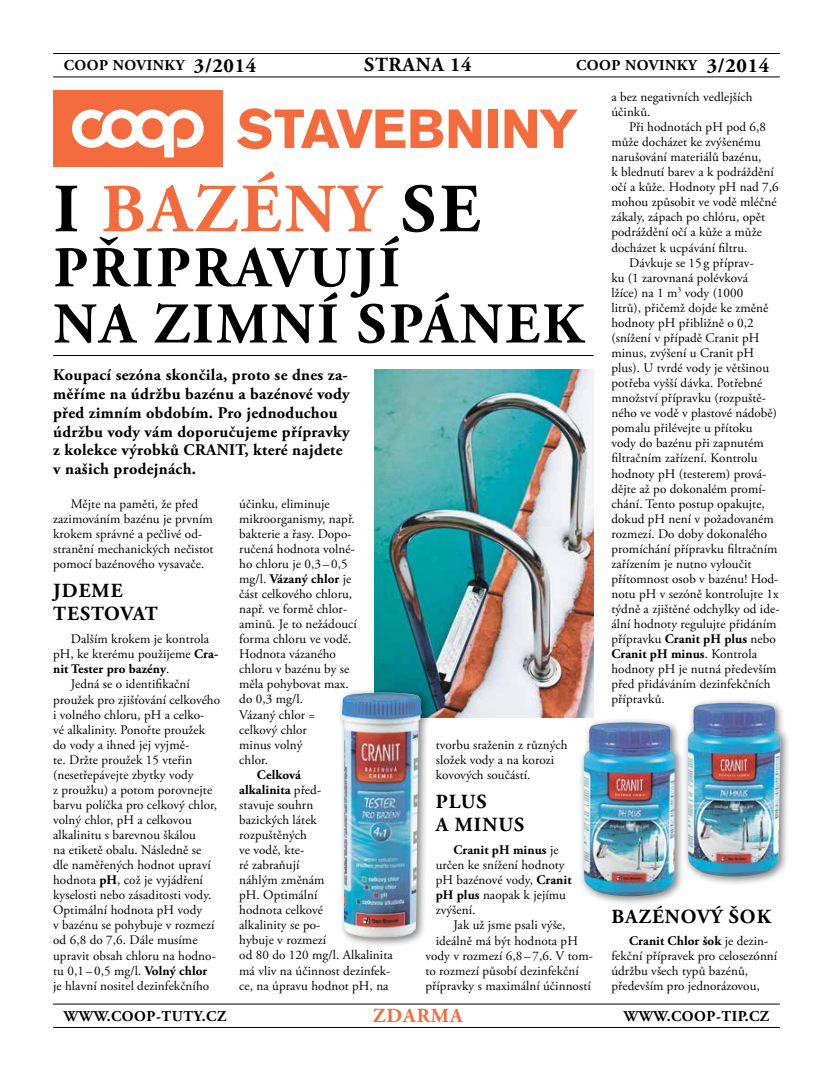
<style>
.page{position:relative;width:833px;height:1081px;background:#fff}
.page>*{position:absolute;margin:0;border:0;box-sizing:border-box;transform-origin:0 0}
.t1{font:700 68.75px "Adobe Garamond Pro";letter-spacing:.05em;color:#f46b3e}
.t2{font:700 57.5px/56.2px "Adobe Garamond Pro";letter-spacing:.05em;color:#000}
.t3{font:700 20px/23.8px "Adobe Garamond Pro";letter-spacing:.05em;color:#000}
.t4{font:700 20px "Adobe Garamond Pro";letter-spacing:.05em;color:#f46b3e}
.t5{font:700 16.25px/18.8px "Adobe Garamond Pro";letter-spacing:.02em;color:#000}
.t6{font:700 15px "Adobe Garamond Pro";letter-spacing:.035em;color:#000}
.t7{font:13.12px/15px "Adobe Garamond Pro";letter-spacing:.005em;color:#000}
.t8{font:700 13.12px "Adobe Garamond Pro";letter-spacing:.005em;color:#000}
.s1{font-size:20px}
.s2{color:#000}
.s3{font-weight:700}
.s4{font-weight:400}
</style>
<div class="page">
<hr style="left:53px;top:77px;width:727px;height:1px;background:#000">
<hr style="left:53px;top:53px;width:727px;height:1px;background:#000">
<hr style="left:53px;top:1027px;width:727px;height:1px;background:#000">
<hr style="left:53px;top:1003px;width:727px;height:1px;background:#000">
<svg style="left:237px;top:108px;width:244px;height:41px"></svg>
<div style="left:488px;top:109px;width:9px;height:39px;background:#f46b3e"></div>
<svg style="left:504px;top:109px;width:73px;height:39px"></svg>
<div style="left:53px;top:90px;width:169px;height:77px;background:#f46b3e"></div>
<svg style="left:72px;top:109px;width:132px;height:48px"></svg>
<hr style="left:53px;top:355px;width:541px;height:1px;background:#000">
<div style="left:683px;top:697px;width:107px;height:189px;background:#000;opacity:.5"></div>
<img style="left:688px;top:702px;width:92px;height:174px">
<img style="left:374px;top:369px;width:220px;height:349px">
<div style="left:337px;top:687px;width:94px;height:261px;background:#000;opacity:.5"></div>
<img style="left:342px;top:692px;width:79px;height:246px">
<div style="left:578px;top:717px;width:106px;height:189px;background:#000;opacity:.5"></div>
<img style="left:583px;top:722px;width:91px;height:174px">
<p class="t6" style="left:64px;top:57px;width:194px">COOP NOVINKY <span class="s1">3/2014</span></p>
<h3 class="t3" style="left:364px;top:54px;width:109px">STRANA 14</h3>
<p class="t6" style="left:576px;top:57px;width:195px">COOP NOVINKY <span class="s1">3/2014</span></p>
<h1 class="t1" style="left:54px;top:169px;width:428px"><span class="s2">I</span> BAZÉNY <span class="s2">SE</span></h1>
<h2 class="t2" style="left:54px;top:241px;width:531px">PŘIPRAVUJÍ<br>NA ZIMNÍ SPÁNEK</h2>
<p class="t5" style="left:53px;top:366px;width:298px">Koupací sezóna skončila, proto se dnes za&shy;měříme na údržbu bazénu a bazénové vody před zimním obdobím. Pro jednoduchou údržbu vody vám doporučujeme přípravky z kolekce výrobků CRANIT, které najdete v našich prodejnách.</p>
<p class="t7" style="left:239px;top:496px;width:119px">účinku, eliminuje mikroorganismy, např. bakterie a řasy. Dopo&shy;ručená hodnota volné&shy;ho chloru je 0,3 – 0,5 mg/l. <span class="s3">Vázaný chlor</span> je část celkového chloru, např. ve formě chlor&shy;aminů. Je to nežádoucí forma chloru ve vodě.<br>Hodnota vázaného chloru v bazénu by se měla pohybovat max. do 0,3 mg/l.<br>Vázaný chlor =<br>celkový chlor<br>minus volný<br>chlor.</p>
<p class="t7" style="left:239px;top:767px;width:155px;text-indent:18px"><span class="s3">Celková<br>alkalinita</span> před-<br>stavuje souhrn<br>bazických látek<br>rozpuštěných<br>ve vodě, kte-<br>ré zabraňují<br>náhlým změnám<br>pH. Optimální<br>hodnota celkové<br>alkalinity se po-<br>hybuje v rozmezí<br>od 80 do 120 mg/l. Alkalinita má vliv na účinnost dezinfek&shy;ce, na úpravu hodnot pH, na</p>
<p class="t7" style="left:53px;top:496px;width:162px;text-indent:18px">Mějte na paměti, že před zazimováním bazénu je prvním krokem správné a pečlivé od&shy;stranění mechanických nečistot pomocí bazénového vysavače.</p>
<h3 class="t3" style="left:53px;top:579px;width:106px">JDEME<br>TESTOVAT</h3>
<p class="t7" style="left:71px;top:632px;width:140px">Dalším krokem je kontrola</p>
<p class="t7" style="left:53px;top:647px;width:167px">pH, ke kterému použijeme <span class="s3">Cra-</span></p>
<p class="t8" style="left:53px;top:661px;width:118px">nit Tester pro bazény<span class="s4">.</span></p>
<p class="t7" style="left:71px;top:677px;width:120px">Jedná se o identifikační</p>
<p class="t7" style="left:53px;top:692px;width:168px">proužek pro zjišťování celkového</p>
<p class="t7" style="left:53px;top:707px;width:153px">i volného chloru, pH a celko-</p>
<p class="t7" style="left:53px;top:722px;width:153px">vé alkalinity. Ponořte proužek</p>
<p class="t7" style="left:53px;top:737px;width:138px">do vody a ihned jej vyjmě-</p>
<p class="t7" style="left:53px;top:752px;width:141px">te. Držte proužek 15 vteřin</p>
<p class="t7" style="left:53px;top:767px;width:142px">(nesetřepávejte zbytky vody</p>
<p class="t7" style="left:53px;top:782px;width:160px">z proužku) a potom porovnejte</p>
<p class="t7" style="left:53px;top:798px;width:165px">barvu políčka pro celkový chlor,</p>
<p class="t7" style="left:53px;top:813px;width:140px">volný chlor, pH a celkovou</p>
<p class="t7" style="left:53px;top:828px;width:144px">alkalinitu s barevnou škálou</p>
<p class="t7" style="left:53px;top:843px;width:150px">na etiketě obalu. Následně se</p>
<p class="t7" style="left:53px;top:858px;width:159px">dle naměřených hodnot upraví</p>
<p class="t7" style="left:53px;top:873px;width:151px">hodnota <span class="s3">pH</span>, což je vyjádření</p>
<p class="t7" style="left:53px;top:888px;width:160px">kyselosti nebo zásaditosti vody.</p>
<p class="t7" style="left:53px;top:903px;width:151px">Optimální hodnota pH vody</p>
<p class="t7" style="left:53px;top:918px;width:163px">v bazénu se pohybuje v rozmezí</p>
<p class="t7" style="left:53px;top:933px;width:146px">od 6,8 do 7,6. Dále musíme</p>
<p class="t7" style="left:53px;top:948px;width:164px">upravit obsah chloru na hodno-</p>
<p class="t7" style="left:53px;top:963px;width:156px">tu 0,1 – 0,5 mg/l. <span class="s3">Volný chlor</span></p>
<p class="t7" style="left:53px;top:978px;width:158px">je hlavní nositel dezinfekčního</p>
<p class="t7" style="left:436px;top:737px;width:133px">tvorbu sraženin z různých složek vody a na korozi kovových součástí.</p>
<h3 class="t3" style="left:436px;top:790px;width:90px">PLUS<br>A MINUS</h3>
<p class="t7" style="left:436px;top:843px;width:137px;text-indent:18px"><span class="s3">Cranit pH minus</span> je určen ke snížení hodnoty pH bazénové vody, <span class="s3">Cranit pH plus</span> naopak k jejímu zvýšení.</p>
<p class="t7" style="left:453px;top:918px;width:114px">Jak už jsme psali výše,</p>
<p class="t7" style="left:436px;top:933px;width:144px">ideálně má být hodnota pH</p>
<p class="t7" style="left:425px;top:948px;width:169px">vody v rozmezí 6,8 – 7,6. V tom-</p>
<p class="t7" style="left:425px;top:963px;width:155px">to rozmezí působí dezinfekční</p>
<p class="t7" style="left:425px;top:978px;width:167px">přípravky s maximální účinností</p>
<p class="t7" style="left:611px;top:90px;width:143px">a bez negativních vedlejších účinků.</p>
<p class="t7" style="left:629px;top:120px;width:138px">Při hodnotách pH pod 6,8</p>
<p class="t7" style="left:611px;top:135px;width:151px">může docházet ke zvýšenému</p>
<p class="t7" style="left:611px;top:150px;width:151px">narušování materiálů bazénu,</p>
<p class="t7" style="left:611px;top:165px;width:164px">k blednutí barev a k podráždění</p>
<p class="t7" style="left:611px;top:180px;width:169px">očí a kůže. Hodnoty pH nad 7,6</p>
<p class="t7" style="left:611px;top:195px;width:167px">mohou způsobit ve vodě mléčné</p>
<p class="t7" style="left:611px;top:210px;width:155px">zákaly, zápach po chlóru, opět</p>
<p class="t7" style="left:611px;top:225px;width:152px">podráždění očí a kůže a může</p>
<p class="t7" style="left:611px;top:240px;width:137px">docházet k ucpávání filtru.</p>
<p class="t7" style="left:629px;top:255px;width:126px">Dávkuje se 15 g příprav-</p>
<p class="t7" style="left:611px;top:270px;width:138px">ku (1 zarovnaná polévková</p>
<p class="t7" style="left:611px;top:285px;width:133px">lžíce) na 1 m<sup>3</sup> vody (1000</p>
<p class="t7" style="left:611px;top:301px;width:158px">litrů), přičemž dojde ke změně</p>
<p class="t7" style="left:611px;top:316px;width:144px">hodnoty pH přibližně o 0,2</p>
<p class="t7" style="left:611px;top:331px;width:150px">(snížení v případě Cranit pH</p>
<p class="t7" style="left:611px;top:346px;width:144px">minus, zvýšení u Cranit pH</p>
<p class="t7" style="left:611px;top:361px;width:159px">plus). U tvrdé vody je většinou</p>
<p class="t7" style="left:611px;top:376px;width:152px">potřeba vyšší dávka. Potřebné</p>
<p class="t7" style="left:611px;top:391px;width:156px">množství přípravku (rozpuště-</p>
<p class="t7" style="left:611px;top:406px;width:167px">ného ve vodě v plastové nádobě)</p>
<p class="t7" style="left:611px;top:421px;width:142px">pomalu přilévejte u přítoku</p>
<p class="t7" style="left:611px;top:436px;width:154px">vody do bazénu při zapnutém</p>
<p class="t7" style="left:611px;top:451px;width:148px">filtračním zařízení. Kontrolu</p>
<p class="t7" style="left:611px;top:466px;width:156px">hodnoty pH (testerem) prová-</p>
<p class="t7" style="left:611px;top:481px;width:156px">dějte až po dokonalém promí-</p>
<p class="t7" style="left:611px;top:496px;width:155px">chání. Tento postup opakujte,</p>
<p class="t7" style="left:611px;top:511px;width:164px">dokud pH není v požadovaném</p>
<p class="t7" style="left:611px;top:526px;width:157px">rozmezí. Do doby dokonalého</p>
<p class="t7" style="left:611px;top:541px;width:168px">promíchání přípravku filtračním</p>
<p class="t7" style="left:611px;top:557px;width:142px">zařízením je nutno vyloučit</p>
<p class="t7" style="left:611px;top:572px;width:168px">přítomnost osob v bazénu! Hod-</p>
<p class="t7" style="left:611px;top:587px;width:169px">notu pH v sezóně kontrolujte 1x</p>
<p class="t7" style="left:611px;top:602px;width:170px">týdně a zjištěné odchylky od ide-</p>
<p class="t7" style="left:611px;top:617px;width:166px">ální hodnoty regulujte přidáním</p>
<p class="t7" style="left:611px;top:632px;width:166px">přípravku <span class="s3">Cranit pH plus</span> nebo</p>
<p class="t8" style="left:611px;top:646px;width:147px">Cranit pH minus<span class="s4">. Kontrola</span></p>
<p class="t7" style="left:611px;top:662px;width:166px">hodnoty pH je nutná především</p>
<p class="t7" style="left:611px;top:677px;width:161px">před přidáváním dezinfekčních</p>
<p class="t7" style="left:611px;top:692px;width:55px">přípravků.</p>
<h3 class="t3" style="left:611px;top:905px;width:161px">BAZÉNOVÝ ŠOK</h3>
<p class="t7" style="left:611px;top:933px;width:167px;text-indent:18px"><span class="s3">Cranit Chlor šok</span> je dezin&shy;fekční přípravek pro celosezónní údržbu všech typů bazénů, především pro jednorázovou,</p>
<p class="t6" style="left:64px;top:1007px;width:164px">WWW.COOP-TUTY.CZ</p>
<h3 class="t4" style="left:373px;top:1004px;width:91px">ZDARMA</h3>
<p class="t6" style="left:624px;top:1007px;width:147px">WWW.COOP-TIP.CZ</p>
</div>
